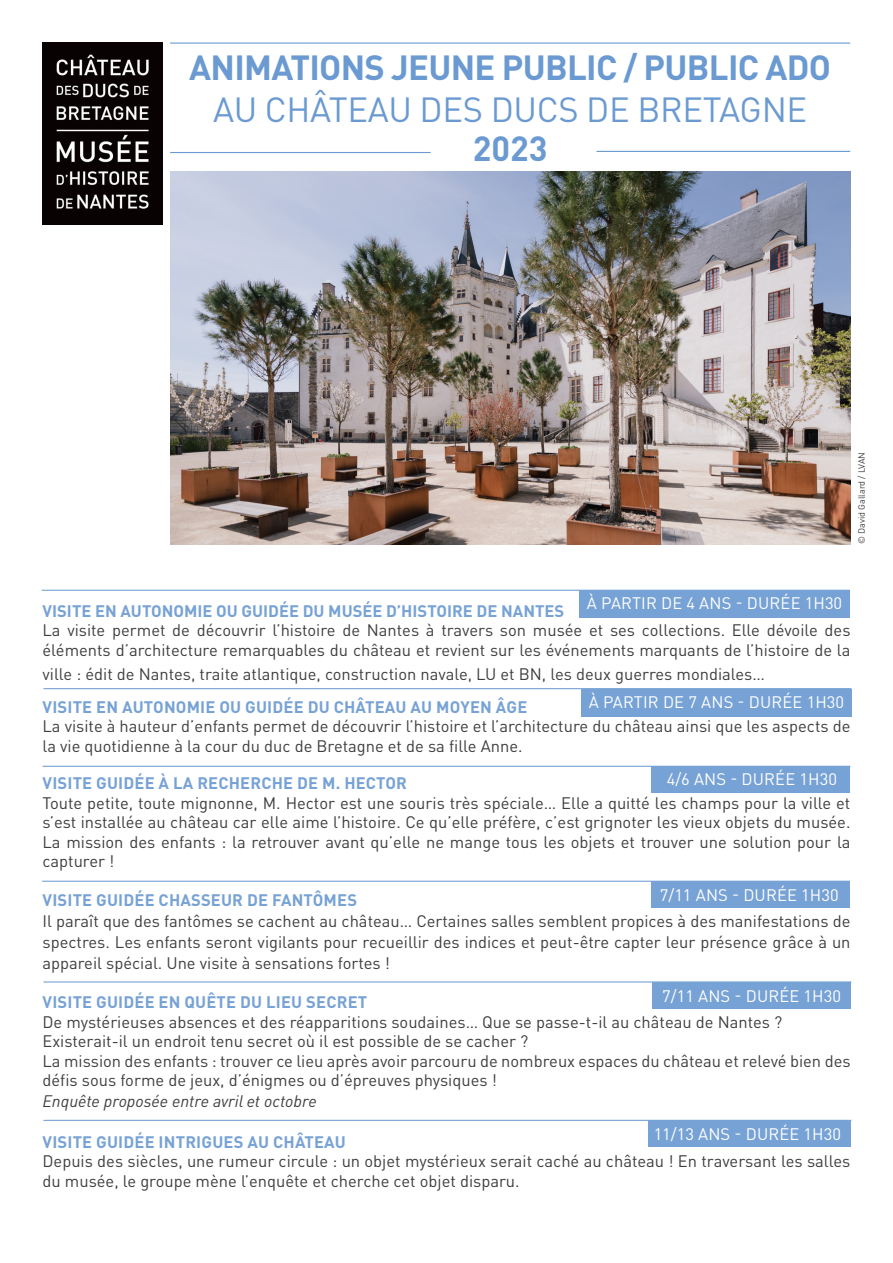
<style>
.page{position:relative;width:893px;height:1263px;background:#fff}
.page>*{position:absolute;margin:0;border:0;box-sizing:border-box;transform-origin:0 0}
.t1{font:700 34.5px "DINOT";letter-spacing:-.02em;color:#6a9ad1}
.t2{font:34.5px "DINOT";letter-spacing:-.01em;color:#6a9ad1}
.t3{font:16.5px/19.5px "DINOT";color:#3e3e3f}
.t4{font:700 16.5px "DINOT";letter-spacing:.01em;color:#77a2d5}
.t5{font:16.5px "DINOT";letter-spacing:.01em;color:#fff}
.t6{font:italic 16.5px "DINOT";color:#3e3e3f}
.t7{font:9px "DINOT";color:#3e3e3f}
</style>
<div class="page">
<img style="left:42px;top:43px;width:120px;height:182px">
<hr style="left:43px;top:766px;width:807px;height:1px;background:#77a2d5">
<div style="left:651px;top:766px;width:199px;height:27px;background:#77a2d5"></div>
<hr style="left:43px;top:688px;width:808px;height:1px;background:#77a2d5">
<div style="left:581px;top:689px;width:271px;height:27px;background:#77a2d5"></div>
<hr style="left:170px;top:43px;width:680px;height:1px;background:#6a9ad1">
<hr style="left:170px;top:152px;width:261px;height:1px;background:#6a9ad1">
<hr style="left:596px;top:151px;width:254px;height:1px;background:#6a9ad1">
<img style="left:170px;top:172px;width:680px;height:372px">
<hr style="left:42px;top:590px;width:808px;height:1px;background:#77a2d5">
<div style="left:579px;top:591px;width:271px;height:27px;background:#77a2d5"></div>
<hr style="left:42px;top:881px;width:808px;height:1px;background:#77a2d5">
<div style="left:651px;top:881px;width:199px;height:27px;background:#77a2d5"></div>
<hr style="left:43px;top:981px;width:808px;height:1px;background:#77a2d5">
<div style="left:653px;top:982px;width:198px;height:27px;background:#77a2d5"></div>
<hr style="left:43px;top:1120px;width:808px;height:1px;background:#77a2d5">
<div style="left:648px;top:1120px;width:203px;height:27px;background:#77a2d5"></div>
<p class="t1" style="left:189px;top:45px;width:643px">ANIMATIONS JEUNE PUBLIC / PUBLIC ADO</p>
<p class="t2" style="left:213px;top:88px;width:596px">AU CHÂTEAU DES DUCS DE BRETAGNE</p>
<p class="t1" style="left:473px;top:126px;width:76px">2023</p>
<p class="t7" style="left:856px;top:544px;width:94px;rotate:-90deg">© David Gallard / LVAN</p>
<p class="t5" style="left:587px;top:592px;width:257px">À PARTIR DE 4 ANS - DURÉE 1H30</p>
<p class="t4" style="left:43px;top:600px;width:523px">VISITE EN AUTONOMIE OU GUIDÉE DU MUSÉE D’HISTOIRE DE NANTES</p>
<p class="t3" style="left:43px;top:620px;width:809px">La visite permet de découvrir l’histoire de Nantes à travers son musée et ses collections. Elle dévoile des éléments d’architecture remarquables du château et revient sur les événements marquants de l’histoire de la</p>
<p class="t3" style="left:43px;top:664px;width:724px">ville : édit de Nantes, traite atlantique, construction navale, LU et BN, les deux guerres mondiales…</p>
<p class="t4" style="left:43px;top:696px;width:486px">VISITE EN AUTONOMIE OU GUIDÉE DU CHÂTEAU AU MOYEN ÂGE</p>
<p class="t3" style="left:43px;top:716px;width:809px">La visite à hauteur d’enfants permet de découvrir l’histoire et l’architecture du château ainsi que les aspects de la vie quotidienne à la cour du duc de Bretagne et de sa fille Anne.</p>
<p class="t4" style="left:43px;top:773px;width:366px">VISITE GUIDÉE À LA RECHERCHE DE M. HECTOR</p>
<p class="t3" style="left:43px;top:793px;width:809px;text-align:justify">Toute petite, toute mignonne, M. Hector est une souris très spéciale… Elle a quitté les champs pour la ville et s’est installée au château car elle aime l’histoire. Ce qu’elle préfère, c’est grignoter les vieux objets du musée.<br>La mission des enfants : la retrouver avant qu’elle ne mange tous les objets et trouver une solution pour la capturer !</p>
<p class="t4" style="left:43px;top:890px;width:316px">VISITE GUIDÉE CHASSEUR DE FANTÔMES</p>
<p class="t3" style="left:43px;top:911px;width:809px;line-height:21px;text-align:justify">Il paraît que des fantômes se cachent au château… Certaines salles semblent propices à des manifestations de spectres. Les enfants seront vigilants pour recueillir des indices et peut-être capter leur présence grâce à un appareil spécial. Une visite à sensations fortes !</p>
<p class="t4" style="left:43px;top:992px;width:326px">VISITE GUIDÉE EN QUÊTE DU LIEU SECRET</p>
<p class="t3" style="left:43px;top:1012px;width:741px">De mystérieuses absences et des réapparitions soudaines… Que se passe-t-il au château de Nantes ?</p>
<p class="t3" style="left:43px;top:1031px;width:487px">Existerait-il un endroit tenu secret où il est possible de se cacher ?</p>
<p class="t3" style="left:43px;top:1051px;width:810px">La mission des enfants : trouver ce lieu après avoir parcouru de nombreux espaces du château et relevé bien des défis sous forme de jeux, d’énigmes ou d’épreuves physiques !</p>
<p class="t6" style="left:43px;top:1091px;width:276px">Enquête proposée entre avril et octobre</p>
<p class="t4" style="left:43px;top:1131px;width:305px">VISITE GUIDÉE INTRIGUES AU CHÂTEAU</p>
<p class="t3" style="left:43px;top:1151px;width:809px">Depuis des siècles, une rumeur circule : un objet mystérieux serait caché au château ! En traversant les salles du musée, le groupe mène l’enquête et cherche cet objet disparu.</p>
<p class="t5" style="left:589px;top:692px;width:257px">À PARTIR DE 7 ANS - DURÉE 1H30</p>
<p class="t5" style="left:667px;top:768px;width:172px">4/6 ANS - DURÉE 1H30</p>
<p class="t5" style="left:660px;top:884px;width:180px">7/11 ANS - DURÉE 1H30</p>
<p class="t5" style="left:662px;top:985px;width:180px">7/11 ANS - DURÉE 1H30</p>
<p class="t5" style="left:654px;top:1124px;width:189px">11/13 ANS - DURÉE 1H30</p>
</div>
